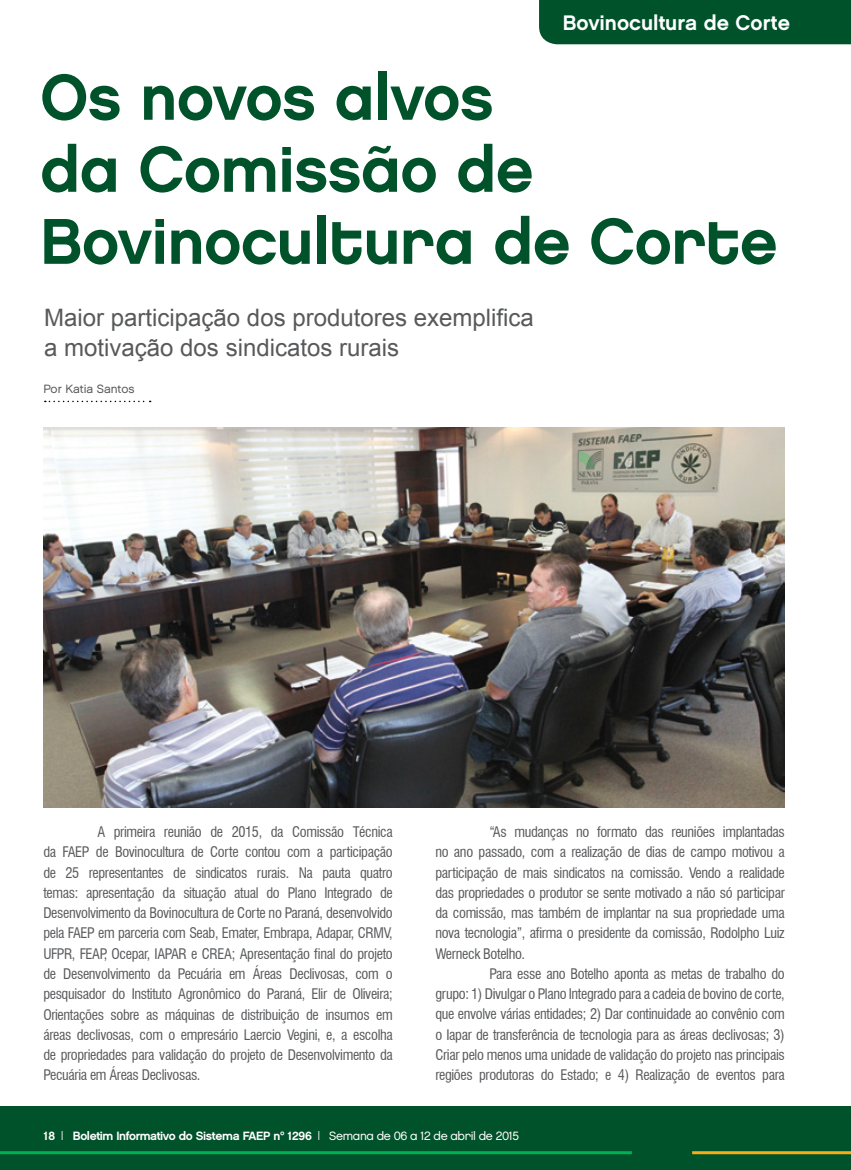
<style>
.page{position:relative;width:851px;height:1170px;background:#fff}
.page>*{position:absolute;margin:0;border:0;box-sizing:border-box;transform-origin:0 0}
.t1{font:64.5px/72px "Chalet New York Nineteen Eighty";letter-spacing:-.01em;color:#00522a}
.t2{font:24px/30px "Arial";color:#58595b}
.t3{font:21px "Chalet New York Nineteen Sixty";color:#fff}
.t4{font:condensed 14.25px/20.2px "Swiss 721 BT";letter-spacing:-.025em;color:#58595b;text-align:justify}
.t5{font:12px "Chalet New York Nineteen Sixty";letter-spacing:-.03em;color:#fff}
.t6{font:12px "Chalet London Nineteen Sixty";color:#58595b}
.s1{font-family:"Chalet London Nineteen Eighty"}
</style>
<div class="page">
<div style="left:0;top:1106px;width:850px;height:63px;background:#00522a"></div>
<hr style="left:0;top:1151px;width:631px;height:3px;background:#00b055">
<hr style="left:692px;top:1151px;width:158px;height:3px;background:#fbac18">
<div style="left:539px;top:0;width:311px;height:44px;background:#00522a"></div>
<svg style="left:45px;top:400px;width:106px;height:2px"></svg>
<img style="left:43px;top:427px;width:741px;height:380px">
<h3 class="t3" style="left:562px;top:10px;width:229px">Bovinocultura de Corte</h3>
<h1 class="t1" style="left:40px;top:61px;width:738px">Os novos alvos<br>da Comissão de<br>Bovinocultura de Corte</h1>
<h2 class="t2" style="left:44px;top:303px;width:491px">Maior participação dos produtores exemplifica a motivação dos sindicatos rurais</h2>
<p class="t6" style="left:43px;top:381px;width:93px">Por Katia Santos</p>
<p class="t4" style="left:43px;top:821px;width:351px;text-indent:54px">A primeira reunião de 2015, da Comissão Técnica da FAEP de Bovinocultura de Corte contou com a participação de 25 representantes de sindicatos rurais. Na pauta quatro temas: apresentação da situação atual do Plano Integrado de Desenvolvimento da Bovinocultura de Corte no Paraná, desenvolvido pela FAEP em parceria com Seab, Emater, Embrapa, Adapar, CRMV, UFPR, FEAP, Ocepar, IAPAR e CREA; Apresentação final do projeto de Desenvolvimento da Pecuária em Áreas Declivosas, com o pesquisador do Instituto Agronômico do Paraná, Elir de Oliveira; Orientações sobre as máquinas de distribuição de insumos em áreas declivosas, com o empresário Laercio Vegini, e, a escolha de propriedades para validação do projeto de Desenvolvimento da Pecuária em Áreas Declivosas.</p>
<p class="t4" style="left:435px;top:821px;width:351px;text-indent:54px">“As mudanças no formato das reuniões implantadas no ano passado, com a realização de dias de campo motivou a participação de mais sindicatos na comissão. Vendo a realidade das propriedades o produtor se sente motivado a não só participar da comissão, mas também de implantar na sua propriedade uma nova tecnologia”, afirma o presidente da comissão, Rodolpho Luiz Werneck Botelho.</p>
<p class="t4" style="left:435px;top:963px;width:351px;text-indent:54px">Para esse ano Botelho aponta as metas de trabalho do grupo: 1) Divulgar o Plano Integrado para a cadeia de bovino de corte, que envolve várias entidades; 2) Dar continuidade ao convênio com o Iapar de transferência de tecnologia para as áreas declivosas; 3)<br>Criar pelo menos uma unidade de validação do projeto nas principais regiões produtoras do Estado; e 4) Realização de eventos para</p>
<p class="t5" style="left:43px;top:1128px;width:477px">18 | Boletim Informativo do Sistema FAEP nº 1296 | <span class="s1">Semana de 06 a 12 de abril de 2015</span></p>
</div>
